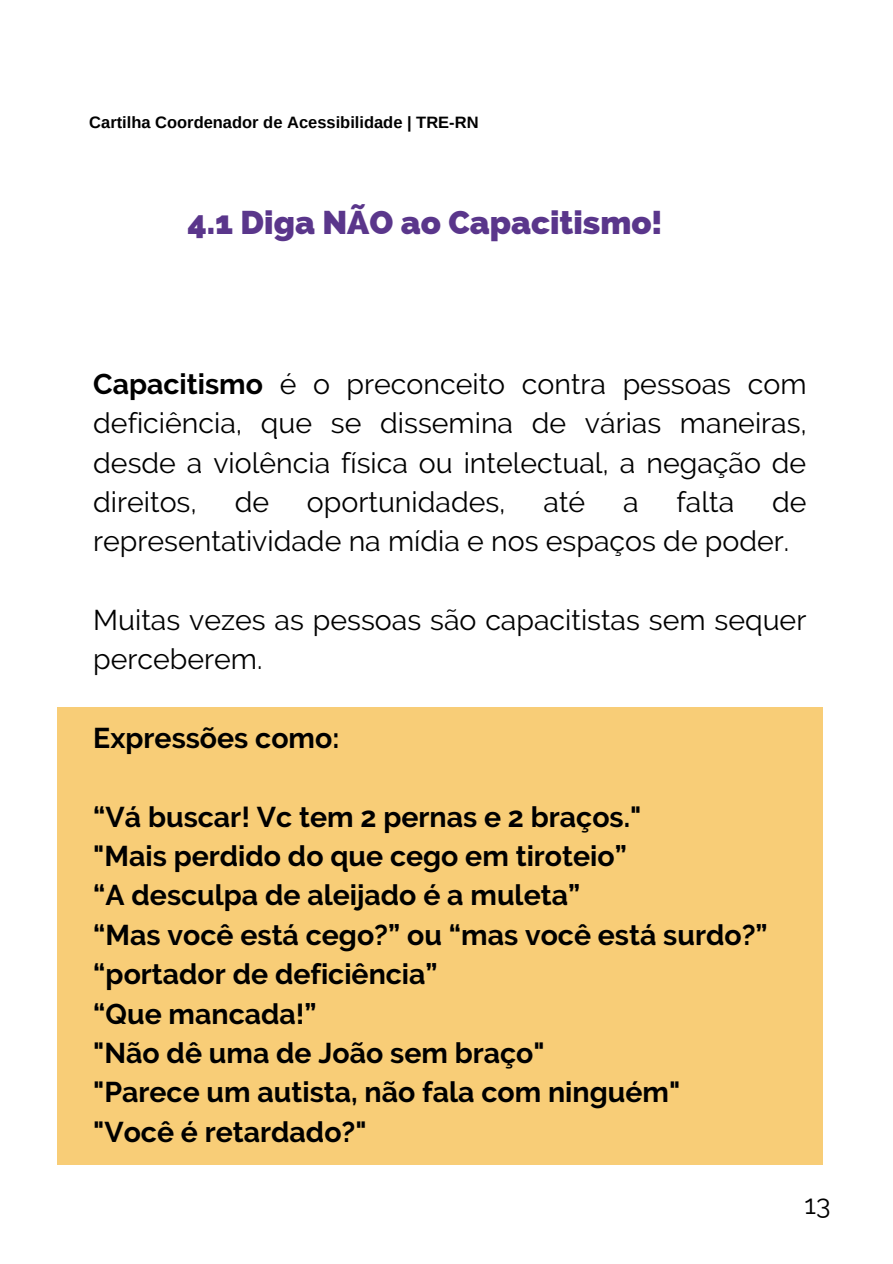
<style>
.page{position:relative;width:893px;height:1264px;background:#fff}
.page>*{position:absolute;margin:0;border:0;box-sizing:border-box;transform-origin:0 0}
.t1{font:800 33px "Raleway";color:#5a368b}
.t2{font:28.5px/39.3px "Raleway";color:#000}
.t3{font:700 28.5px/39.3px "Raleway";color:#000}
.t4{font:27px "Raleway";color:#000}
.t5{font:700 16.5px "Arimo";color:#000}
.s1{font-weight:700}
</style>
<div class="page">
<div style="left:57px;top:707px;width:766px;height:457px;background:#f8cd77"></div>
<p class="t5" style="left:89px;top:113px;width:391px">Cartilha Coordenador de Acessibilidade | TRE-RN</p>
<p class="t1" style="left:187px;top:202px;width:476px">4.1 Diga NÃO ao Capacitismo!</p>
<p class="t2" style="left:93px;top:364px;width:715px;text-align:justify"><span class="s1">Capacitismo</span> é o preconceito contra pessoas com deficiência, que se dissemina de várias maneiras, desde a violência física ou intelectual, a negação de direitos,</p>
<p class="t2" style="left:235px;top:482px;width:36px">de</p>
<p class="t2" style="left:307px;top:482px;width:200px">oportunidades,</p>
<p class="t2" style="left:543px;top:482px;width:43px">até</p>
<p class="t2" style="left:623px;top:482px;width:17px">a</p>
<p class="t2" style="left:676px;top:482px;width:59px">falta</p>
<p class="t2" style="left:93px;top:482px;width:714px;text-indent:678px">de representatividade na mídia e nos espaços de poder.</p>
<p class="t2" style="left:93px;top:600px;width:714px">Muitas vezes as pessoas são capacitistas sem sequer perceberem.</p>
<p class="t3" style="left:93px;top:718px;width:248px">Expressões como:</p>
<p class="t3" style="left:93px;top:797px;width:675px">“Vá buscar! Vc tem 2 pernas e 2 braços."<br>"Mais perdido do que cego em tiroteio”<br>“A desculpa de aleijado é a muleta”<br>“Mas você está cego?” ou “mas você está surdo?” “portador de deficiência”<br>“Que mancada!”<br>"Não dê uma de João sem braço"<br>"Parece um autista, não fala com ninguém" "Você é retardado?"</p>
<p class="t4" style="left:804px;top:1188px;width:27px">13</p>
</div>
